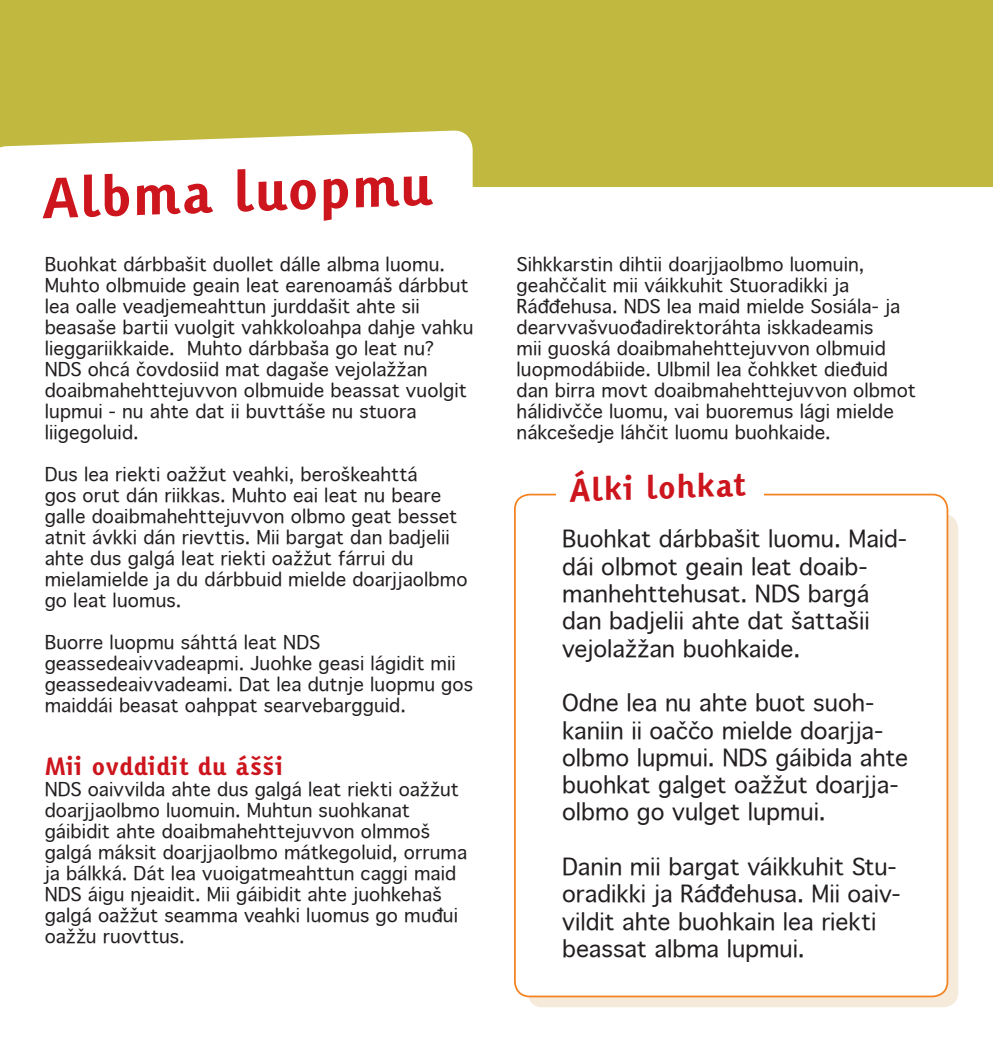
<style>
.page{position:relative;width:993px;height:1042px;background:#fff}
.page>*{position:absolute;margin:0;border:0;box-sizing:border-box;transform-origin:0 0}
.Hovedoverskrifter{font:700 56px "Karbid";color:#cd151d}
.t1{font:700 32.02px "Karbid";color:#cd151d}
.Mellomtitler{font:700 24.5px "Karbid";letter-spacing:.01em;color:#cd151d}
.lettlesttekst{font:22.75px/27.3px "Geneva Sami";color:#231f20}
.samebrød{font:18.38px/21px "Geneva Sami";letter-spacing:.005em;color:#231f20}
</style>
<div class="page">
<div style="left:0;top:0;width:992px;height:187px;background:#c1b93f"></div>
<svg style="left:0;top:130px;width:472px;height:57px;background:#f5f4e2"></svg>
<svg style="left:527px;top:514px;width:430px;height:493px;background:#f5e2cc"></svg>
<svg style="left:514px;top:493px;width:434px;height:503px"></svg>
<div style="left:556px;top:479px;width:207px;height:22px;background:#fff"></div>
<p class="Hovedoverskrifter" style="left:39px;top:162px;width:393px;rotate:-2deg">Albma luopmu</p>
<p class="samebrød" style="left:45px;top:254px;width:430px">Buohkat dárbbašit duollet dálle albma luomu.<br>Muhto olbmuide geain leat earenoamáš dárbbut lea oalle veadjemeahttun jurddašit ahte sii beasaše bartii vuolgit vahkkoloahpa dahje vahku lieggariikkaide. Muhto dárbbaša go leat nu?<br>NDS ohcá čovdosiid mat dagaše vejolažžan doaibmahehttejuvvon olbmuide beassat vuolgit lupmui - nu ahte dat ii buvttáše nu stuora liigegoluid.</p>
<p class="samebrød" style="left:45px;top:464px;width:424px">Dus lea riekti oažžut veahki, beroškeahttá<br>gos orut dán riikkas. Muhto eai leat nu beare galle doaibmahehttejuvvon olbmo geat besset atnit ávkki dán rievttis. Mii bargat dan badjelii ahte dus galgá leat riekti oažžut fárrui du mielamielde ja du dárbbuid mielde doarjjaolbmo go leat luomus.</p>
<p class="samebrød" style="left:45px;top:632px;width:430px">Buorre luopmu sáhttá leat NDS geassedeaivvadeapmi. Juohke geasi lágidit mii geassedeaivvadeami. Dat lea dutnje luopmu gos maiddái beasat oahppat searvebargguid.</p>
<p class="Mellomtitler" style="left:45px;top:751px;width:240px">Mii ovddidit du ášši</p>
<p class="samebrød" style="left:45px;top:779px;width:424px">NDS oaivvilda ahte dus galgá leat riekti oažžut doarjjaolbmo luomuin. Muhtun suohkanat gáibidit ahte doaibmahehttejuvvon olmmoš galgá máksit doarjjaolbmo mátkegoluid, orruma ja bálkká. Dát lea vuoigatmeahttun caggi maid NDS áigu njeaidit. Mii gáibidit ahte juohkehaš galgá oažžut seamma veahki luomus go muđui oažžu ruovttus.</p>
<p class="samebrød" style="left:516px;top:254px;width:385px">Sihkkarstin dihtii doarjjaolbmo luomuin, geahččalit mii váikkuhit Stuoradikki ja<br>Ráđđehusa. NDS lea maid mielde Sosiála- ja</p>
<p class="samebrød" style="left:516px;top:317px;width:400px">dearvvašvuođadirektoráhta iskkadeamis<br>mii guoská doaibmahehttejuvvon olbmuid luopmodábiide. Ulbmil lea čohkket dieđuid dan birra movt doaibmahehttejuvvon olbmot hálidivčče luomu, vai buoremus lági mielde nákcešedje láhčit luomu buohkaide.</p>
<p class="t1" style="left:567px;top:470px;width:179px;rotate:-2deg">Álki lohkat</p>
<p class="lettlesttekst" style="left:562px;top:525px;width:346px">Buohkat dárbbašit luomu. Maid&shy;dái olbmot geain leat doaib&shy;manhehttehusat. NDS bargá dan badjelii ahte dat šattašii vejolažžan buohkaide.</p>
<p class="lettlesttekst" style="left:562px;top:689px;width:347px">Odne lea nu ahte buot suoh&shy;kaniin ii oaččo mielde doarjja&shy;olbmo lupmui. NDS gáibida ahte buohkat galget oažžut doarjja&shy;olbmo go vulget lupmui.</p>
<p class="lettlesttekst" style="left:562px;top:853px;width:339px">Danin mii bargat váikkuhit Stu&shy;oradikki ja Ráđđehusa. Mii oaiv&shy;vildit ahte buohkain lea riekti beassat albma lupmui.</p>
</div>
